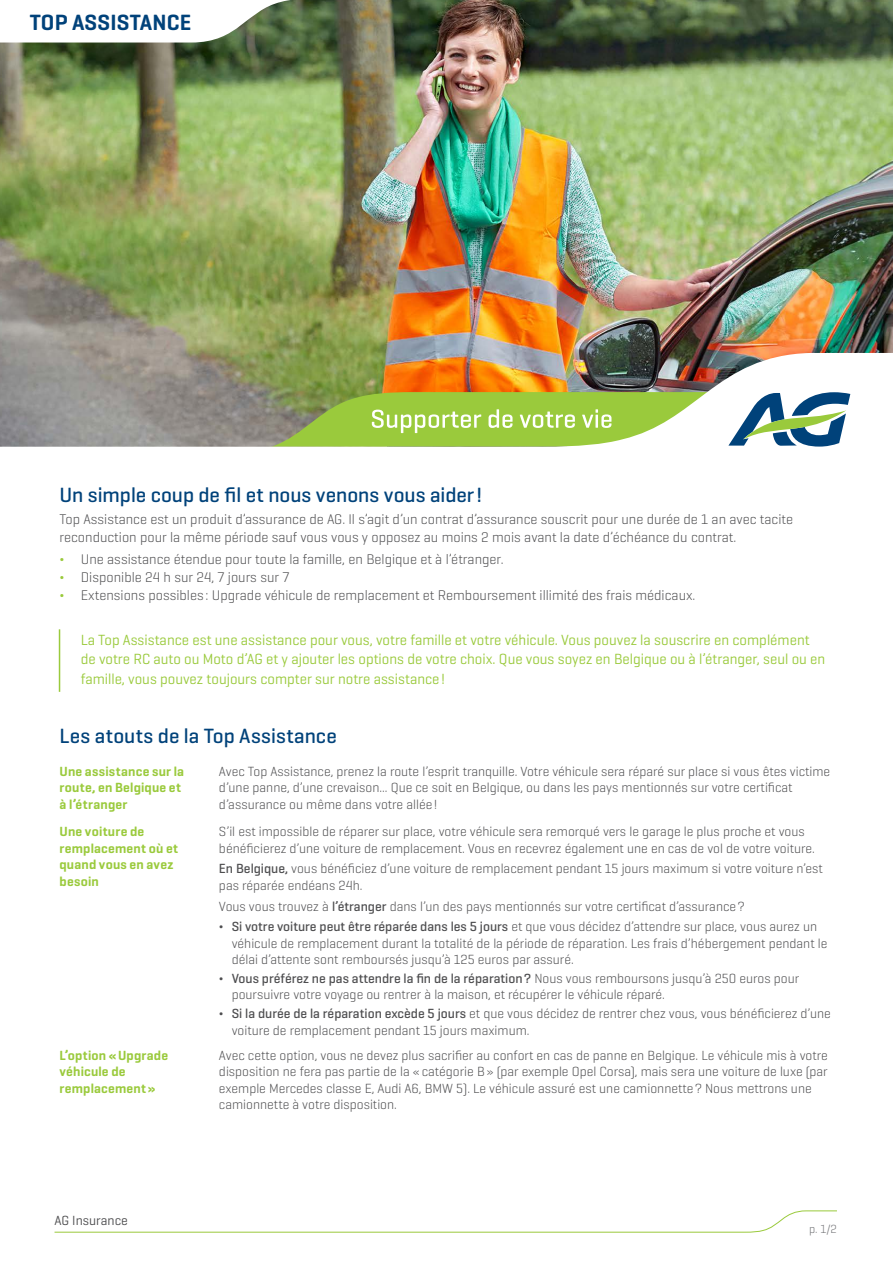
<style>
.page{position:relative;width:893px;height:1263px;background:#fff}
.page>*{position:absolute;margin:0;border:0;box-sizing:border-box;transform-origin:0 0}
.t1{font:600 22.5px "AG Geogrotesque";letter-spacing:.01em;color:#00427a}
.t2{font:500 21px "AG Geogrotesque";color:#00427a}
.t3{font:15px/19.5px "AG Geogrotesque";color:#9aca3c}
.t4{font:300 14.25px/18px "AG Geogrotesque";color:#4d4d4f}
.t5{font:300 13.5px/16.5px "AG Geogrotesque";color:#4d4d4f}
.t6{font:600 13.5px/16.5px "AG Geogrotesque";letter-spacing:.01em;color:#9aca3c}
.t7{font:13.5px "AG Geogrotesque";color:#4d4d4f}
.t8{font:300 12px "AG Geogrotesque";color:#717275}
.s1{color:#9aca3c}
.s2{font-weight:500}
</style>
<div class="page">
<img style="left:0;top:0;width:893px;height:353px">
<svg style="left:0;top:0;width:340px;height:43px"></svg>
<svg style="left:54px;top:1210px;width:783px;height:23px"></svg>
<img style="left:0;top:353px;width:851px;height:94px">
<svg style="left:272px;top:392px;width:578px;height:55px"></svg>
<hr style="left:59px;top:629px;width:1px;height:63px;background:#9aca3c">
<h1 class="t1" style="left:30px;top:8px;width:163px">TOP ASSISTANCE</h1>
<h2 class="t2" style="left:60px;top:482px;width:424px">Un simple coup de fil et nous venons vous aider!</h2>
<p class="t4" style="left:60px;top:510px;width:735px">Top Assistance est un produit d’assurance de AG. Il s’agit d’un contrat d’assurance souscrit pour une durée de 1 an avec tacite reconduction pour la même période sauf vous vous y opposez au moins 2 mois avant la date d’échéance du contrat.</p>
<p class="t4" style="left:60px;top:550px;width:637px"><span class="s1">¬</span> Une assistance étendue pour toute la famille, en Belgique et à l’étranger.<br><span class="s1">¬</span> Disponible 24 h sur 24, 7 jours sur 7<br><span class="s1">¬</span> Extensions possibles : Upgrade véhicule de remplacement et Remboursement illimité des frais médicaux.</p>
<p class="t3" style="left:81px;top:629px;width:746px">La Top Assistance est une assistance pour vous, votre famille et votre véhicule. Vous pouvez la souscrire en complément de votre RC auto ou Moto d’AG et y ajouter les options de votre choix. Que vous soyez en Belgique ou à l’étranger, seul ou en famille, vous pouvez toujours compter sur notre assistance !</p>
<h2 class="t2" style="left:60px;top:722px;width:279px">Les atouts de la Top Assistance</h2>
<p class="t6" style="left:60px;top:763px;width:126px">Une assistance sur la route, en Belgique et à l’étranger</p>
<p class="t5" style="left:219px;top:763px;width:613px">Avec Top Assistance, prenez la route l’esprit tranquille. Votre véhicule sera réparé sur place si vous êtes victime d’une panne, d’une crevaison... Que ce soit en Belgique, ou dans les pays mentionnés sur votre certificat d’assurance ou même dans votre allée !</p>
<p class="t6" style="left:60px;top:823px;width:120px">Une voiture de remplacement où et quand vous en avez besoin</p>
<p class="t5" style="left:219px;top:823px;width:597px">S’il est impossible de réparer sur place, votre véhicule sera remorqué vers le garage le plus proche et vous bénéficierez d’une voiture de remplacement. Vous en recevrez également une en cas de vol de votre voiture.</p>
<p class="t5" style="left:219px;top:860px;width:605px"><span class="s2">En Belgique,</span> vous bénéficiez d’une voiture de remplacement pendant 15 jours maximum si votre voiture n’est pas réparée endéans 24h.</p>
<p class="t5" style="left:219px;top:895px;width:600px;line-height:20.7px">Vous vous trouvez à <span class="s2">l’étranger</span> dans l’un des pays mentionnés sur votre certificat d’assurance?<br>¬ <span class="s2">Si votre voiture peut être réparée dans les 5 jours</span> et que vous décidez d’attendre sur place, vous aurez un</p>
<p class="t5" style="left:232px;top:934px;width:597px">véhicule de remplacement durant la totalité de la période de réparation. Les frais d’hébergement pendant le délai d’attente sont remboursés jusqu’à 125 euros par assuré.</p>
<p class="t5" style="left:232px;top:970px;width:569px;text-indent:-13px">¬ <span class="s2">Vous préférez ne pas attendre la fin de la réparation?</span> Nous vous remboursons jusqu’à 250 euros pour poursuivre votre voyage ou rentrer à la maison, et récupérer le véhicule réparé.</p>
<p class="t5" style="left:232px;top:1005px;width:601px;text-indent:-13px">¬ <span class="s2">Si la durée de la réparation excède 5 jours</span> et que vous décidez de rentrer chez vous, vous bénéficierez d’une voiture de remplacement pendant 15 jours maximum.</p>
<p class="t6" style="left:60px;top:1046px;width:110px">L’option «Upgrade véhicule de remplacement»</p>
<p class="t5" style="left:219px;top:1046px;width:610px">Avec cette option, vous ne devez plus sacrifier au confort en cas de panne en Belgique. Le véhicule mis à votre disposition ne fera pas partie de la «catégorie B» (par exemple Opel Corsa), mais sera une voiture de luxe (par exemple Mercedes classe E, Audi A6, BMW 5). Le véhicule assuré est une camionnette? Nous mettrons une camionnette à votre disposition.</p>
<p class="t7" style="left:55px;top:1212px;width:75px">AG Insurance</p>
<p class="t8" style="left:809px;top:1222px;width:29px">p. 1/2</p>
</div>
